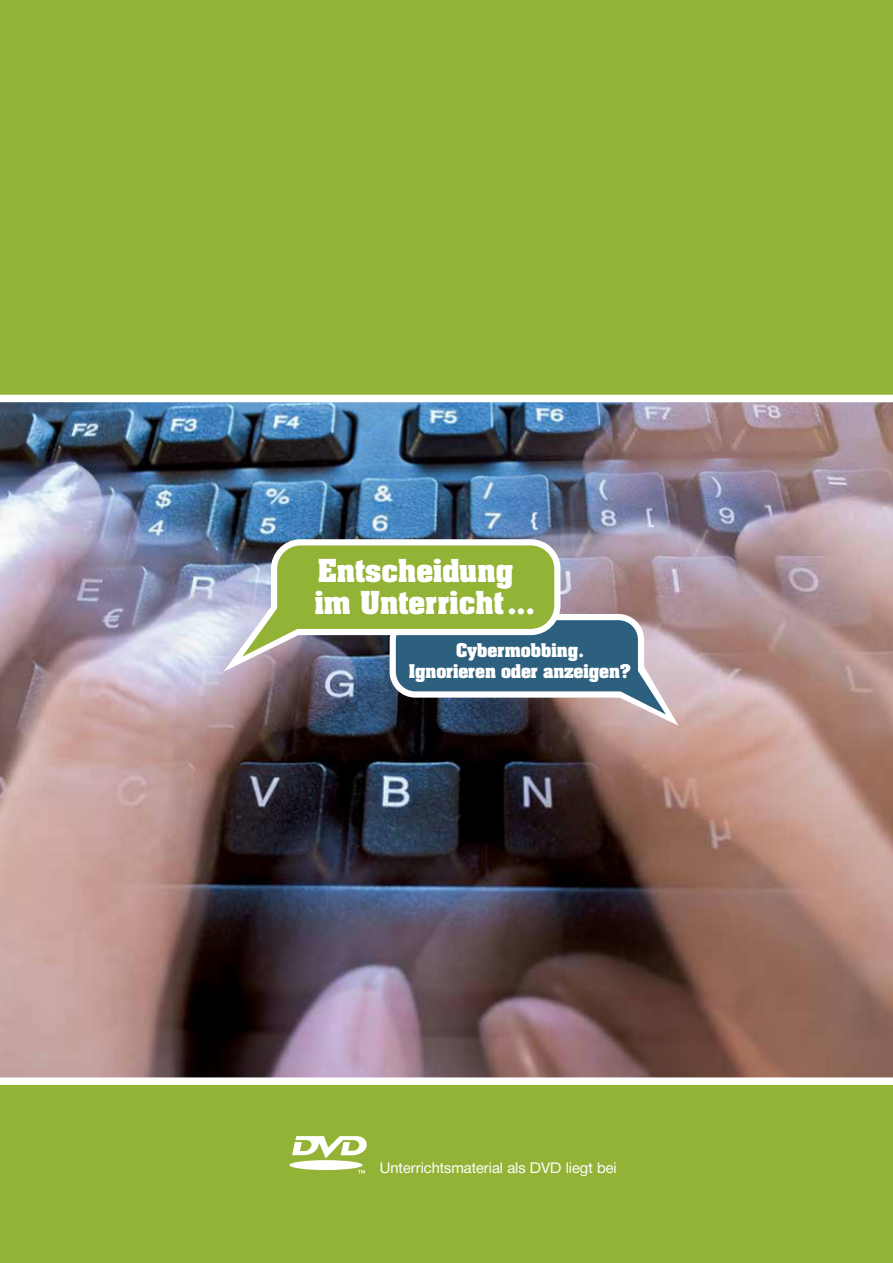
<style>
.page{position:relative;width:893px;height:1263px;background:#93b336}
.page>*{position:absolute;margin:0;border:0;box-sizing:border-box;transform-origin:0 0}
.t1{font:700 27px/32.4px "Aachen";color:#fff}
.t2{font:700 16.05px/21px "Aachen";letter-spacing:-.01em;color:#fff;text-align:center}
.t3{font:15px "Neue Helvetica BQ";color:#fff}
</style>
<div class="page">
<img style="left:0;top:402px;width:893px;height:675px">
<svg style="left:289px;top:1136px;width:78px;height:37px"></svg>
<div style="left:0;top:1077px;width:893px;height:8px;background:#fff"></div>
<div style="left:0;top:395px;width:893px;height:7px;background:#fff"></div>
<img style="left:224px;top:539px;width:454px;height:187px">
<h1 class="t1" style="left:315px;top:554px;width:222px">Entscheidung im Unterricht...</h1>
<p class="t2" style="left:409px;top:639px;width:224px">Cybermobbing.<br>Ignorieren oder anzeigen?</p>
<p class="t3" style="left:380px;top:1159px;width:238px">Unterrichtsmaterial als DVD liegt bei</p>
</div>
